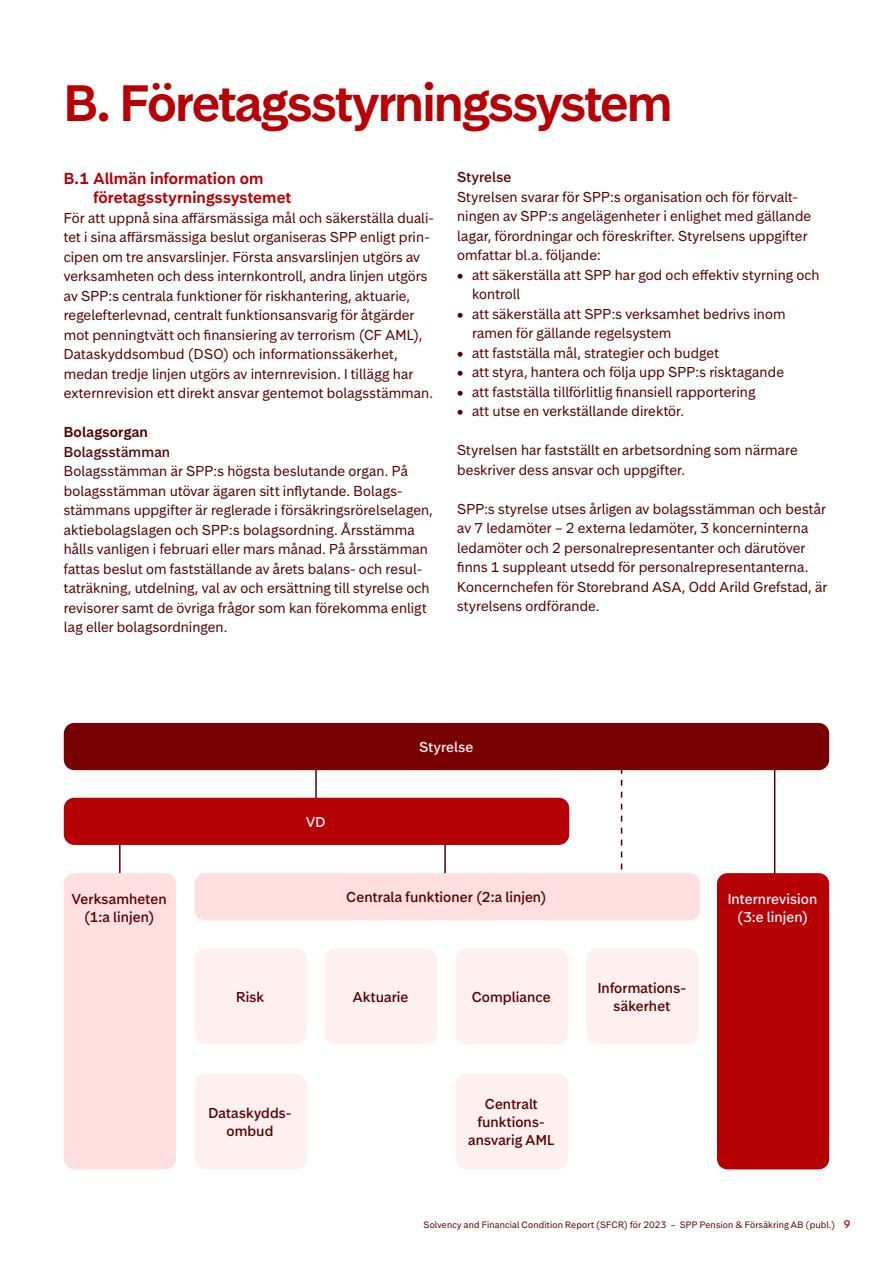
<style>
.page{position:relative;width:893px;height:1263px;background:#fff}
.page>*{position:absolute;margin:0;border:0;box-sizing:border-box;transform-origin:0 0}
.Rubrik-1-inlaga-2024{font:600 48px "Storebrand Text";letter-spacing:-.035em;color:#b50005}
.Mellanrubrik-1-2024{font:600 15px/19.5px "Storebrand Text";letter-spacing:.01em;color:#b50005}
.Brödtext-1-2024{font:13.5px/19.5px "Storebrand Text";letter-spacing:.01em;color:#560000}
.Brödtext-3-hängande-indrag-2024{font:13.5px/19.5px "Storebrand Text";letter-spacing:.01em;color:#560000}
.Brödtext-2-u-avstånd-2024{font:13.5px/19.5px "Storebrand Text";letter-spacing:.005em;color:#560000}
.Brödtext-2-u-avstånd-2024-2{font:500 13.5px/18px "Storebrand Text";letter-spacing:.01em;color:#560000;text-align:center}
.Brödtext-2-u-avstånd-2024-3{font:500 13.5px/18px "Storebrand Text";letter-spacing:.01em;color:#fff0f0;text-align:center}
.Mellanrubrik-3-2024{font:500 13.5px "Storebrand Text";letter-spacing:.015em;color:#560000}
.Mellanrubrik-2-2024{font:600 13.5px "Storebrand Text";letter-spacing:.02em;color:#560000}
.t1{font:8.7px "Storebrand Text";letter-spacing:.02em;color:#560000}
.s1{font-weight:500;font-size:10.5px;color:#b50005}
</style>
<div class="page">
<hr style="left:119px;top:830px;width:2px;height:97px;background:#560000">
<hr style="left:444px;top:830px;width:2px;height:75px;background:#560000">
<svg style="left:621px;top:770px;width:1px;height:100px"></svg>
<hr style="left:315px;top:744px;width:2px;height:75px;background:#560000">
<hr style="left:774px;top:744px;width:1px;height:183px;background:#560000">
<div style="left:194px;top:1074px;width:113px;height:95px;background:#fff0f0;border-radius:11px"></div>
<div style="left:456px;top:1074px;width:112px;height:95px;background:#fff0f0;border-radius:11px"></div>
<div style="left:194px;top:948px;width:113px;height:96px;background:#fff0f0;border-radius:11px"></div>
<div style="left:325px;top:948px;width:112px;height:96px;background:#fff0f0;border-radius:11px"></div>
<div style="left:456px;top:948px;width:112px;height:96px;background:#fff0f0;border-radius:11px"></div>
<div style="left:586px;top:948px;width:113px;height:96px;background:#fff0f0;border-radius:11px"></div>
<div style="left:64px;top:873px;width:112px;height:296px;background:#ffdfdf;border-radius:11px"></div>
<div style="left:717px;top:873px;width:112px;height:296px;background:#b50005;border-radius:11px"></div>
<div style="left:194px;top:873px;width:506px;height:47px;background:#ffdfdf;border-radius:11px"></div>
<div style="left:64px;top:798px;width:505px;height:47px;background:#b50005;border-radius:11px"></div>
<div style="left:64px;top:723px;width:765px;height:47px;background:#700;border-radius:11px"></div>
<p class="Rubrik-1-inlaga-2024" style="left:64px;top:70px;width:611px">B. Företagsstyrningssystem</p>
<p class="Mellanrubrik-1-2024" style="left:94px;top:168px;width:199px;text-indent:-30px">B.1 Allmän information om företagsstyrningssystemet</p>
<p class="Brödtext-1-2024" style="left:64px;top:208px;width:372px">För att uppnå sina affärsmässiga mål och säkerställa duali&shy;tet i sina affärsmässiga beslut organiseras SPP enligt prin&shy;cipen om tre ansvarslinjer. Första ansvarslinjen utgörs av verksamheten och dess internkontroll, andra linjen utgörs av SPP:s centrala funktioner för riskhantering, aktuarie, regelefterlevnad, centralt funktionsansvarig för åtgärder mot penningtvätt och finansiering av terrorism (CF AML), Dataskyddsombud (DSO) och informationssäkerhet, medan tredje linjen utgörs av internrevision. I tillägg har externrevision ett direkt ansvar gentemot bolagsstämman.</p>
<p class="Mellanrubrik-2-2024" style="left:64px;top:423px;width:86px">Bolagsorgan</p>
<p class="Mellanrubrik-3-2024" style="left:64px;top:443px;width:108px">Bolagsstämman</p>
<p class="Brödtext-1-2024" style="left:64px;top:461px;width:371px">Bolagsstämman är SPP:s högsta beslutande organ. På bolagsstämman utövar ägaren sitt inflytande. Bolags&shy;stämmans uppgifter är reglerade i försäkringsrörelselagen, aktiebolagslagen och SPP:s bolagsordning. Årsstämma hålls vanligen i februari eller mars månad. På årsstämman fattas beslut om fastställande av årets balans- och resul&shy;taträkning, utdelning, val av och ersättning till styrelse och revisorer samt de övriga frågor som kan förekomma enligt lag eller bolagsordningen.</p>
<p class="Mellanrubrik-3-2024" style="left:457px;top:168px;width:56px">Styrelse</p>
<p class="Brödtext-2-u-avstånd-2024" style="left:457px;top:187px;width:356px">Styrelsen svarar för SPP:s organisation och för förvalt&shy;ningen av SPP:s angelägenheter i enlighet med gällande lagar, förordningar och föreskrifter. Styrelsens uppgifter omfattar bl.a. följande:</p>
<p class="Brödtext-3-hängande-indrag-2024" style="left:472px;top:265px;width:349px;text-indent:-15px">• att säkerställa att SPP har god och effektiv styrning och kontroll</p>
<p class="Brödtext-3-hängande-indrag-2024" style="left:472px;top:304px;width:315px;text-indent:-15px">• att säkerställa att SPP:s verksamhet bedrivs inom ramen för gällande regelsystem</p>
<p class="Brödtext-3-hängande-indrag-2024" style="left:457px;top:343px;width:263px">• att fastställa mål, strategier och budget</p>
<p class="Brödtext-3-hängande-indrag-2024" style="left:457px;top:362px;width:328px">• att styra, hantera och följa upp SPP:s risktagande</p>
<p class="Brödtext-3-hängande-indrag-2024" style="left:457px;top:382px;width:300px">• att fastställa tillförlitlig finansiell rapportering</p>
<p class="Brödtext-3-hängande-indrag-2024" style="left:457px;top:401px;width:228px">• att utse en verkställande direktör.</p>
<p class="Brödtext-1-2024" style="left:457px;top:440px;width:342px">Styrelsen har fastställt en arbetsordning som närmare beskriver dess ansvar och uppgifter.</p>
<p class="Brödtext-1-2024" style="left:457px;top:499px;width:372px">SPP:s styrelse utses årligen av bolagsstämman och består av 7 ledamöter – 2 externa ledamöter, 3 koncerninterna ledamöter och 2 personalrepresentanter och därutöver finns 1 suppleant utsedd för personalrepresentanterna.<br>Koncernchefen för Storebrand ASA, Odd Arild Grefstad, är styrelsens ordförande.</p>
<p class="Brödtext-2-u-avstånd-2024-2" style="left:72px;top:890px;width:96px">Verksamheten</p>
<p class="Brödtext-2-u-avstånd-2024-2" style="left:84px;top:908px;width:72px">(1:a linjen)</p>
<p class="Brödtext-2-u-avstånd-2024-3" style="left:306px;top:813px;width:21px">VD</p>
<p class="Brödtext-2-u-avstånd-2024-3" style="left:419px;top:738px;width:56px">Styrelse</p>
<p class="Brödtext-2-u-avstånd-2024-2" style="left:346px;top:888px;width:202px">Centrala funktioner (2:a linjen)</p>
<p class="Brödtext-2-u-avstånd-2024-2" style="left:236px;top:988px;width:29px">Risk</p>
<p class="Brödtext-2-u-avstånd-2024-2" style="left:353px;top:988px;width:57px">Aktuarie</p>
<p class="Brödtext-2-u-avstånd-2024-2" style="left:472px;top:988px;width:81px">Compliance</p>
<p class="Brödtext-2-u-avstånd-2024-2" style="left:208px;top:1104px;width:85px">Dataskydds&shy;ombud</p>
<p class="Brödtext-2-u-avstånd-2024-2" style="left:485px;top:1095px;width:54px">Centralt</p>
<p class="Brödtext-2-u-avstånd-2024-2" style="left:468px;top:1113px;width:88px">funktions&shy;ansvarig AML</p>
<p class="Brödtext-2-u-avstånd-2024-2" style="left:598px;top:979px;width:90px">Informations-</p>
<p class="Brödtext-2-u-avstånd-2024-2" style="left:614px;top:997px;width:58px">säkerhet</p>
<p class="Brödtext-2-u-avstånd-2024-3" style="left:728px;top:890px;width:91px">Internrevision (3:e linjen)</p>
<p class="t1" style="left:423px;top:1219px;width:428px">Solvency and Financial Condition Report (SFCR) för 2023 – SPP Pension &amp; Försäkring AB (publ.) <span class="s1">9</span></p>
</div>
